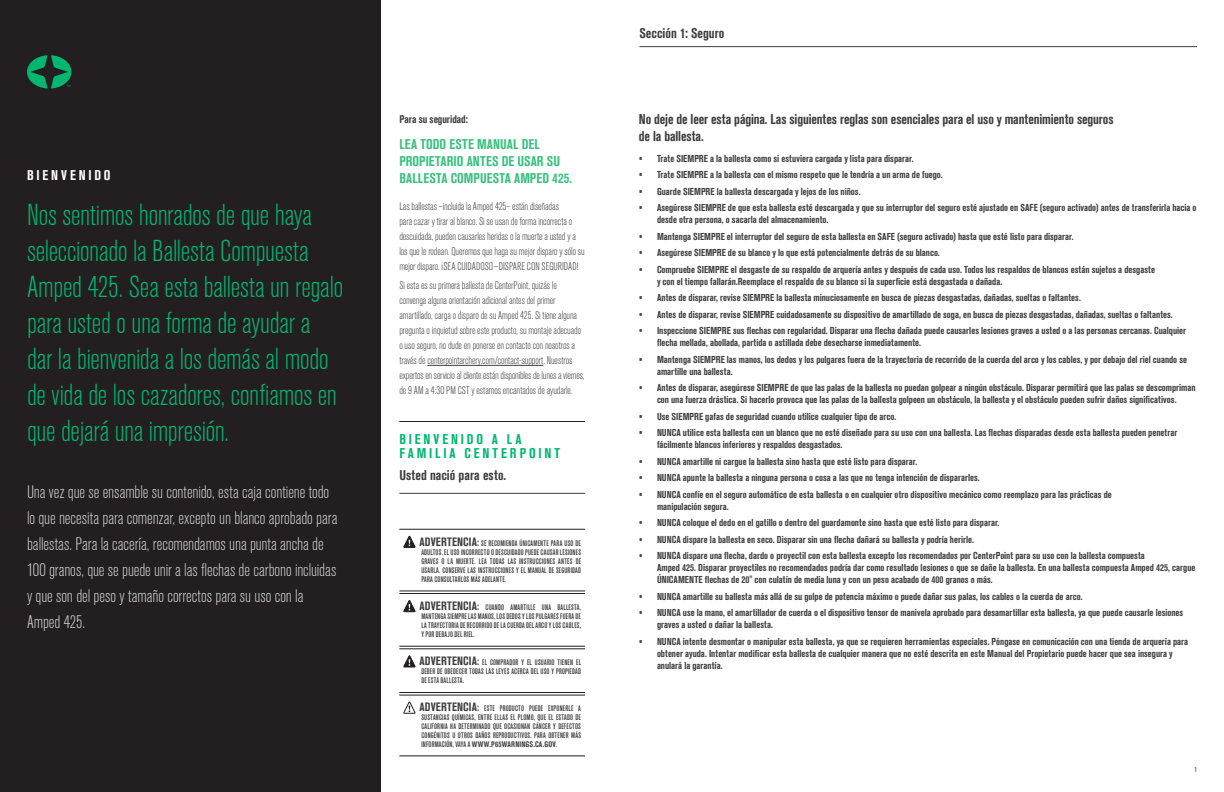
<style>
.page{position:relative;width:1224px;height:792px;background:#fff}
.page>*{position:absolute;margin:0;border:0;box-sizing:border-box;transform-origin:0 0}
.t1{font:300 condensed 30px/36px "Akzidenz Grotesk BE";letter-spacing:-.005em;color:#00b771}
.t2{font:300 condensed 18px/26px "Akzidenz Grotesk BE";letter-spacing:-.005em;color:#d1d2d4}
.t3{font:700 condensed 14px/16.8px "Akzidenz Grotesk BE";letter-spacing:-.01em;color:#3e3e3f}
.t4{font:700 condensed 14px/16.8px "Akzidenz Grotesk BE";letter-spacing:.01em;color:#3abf7e}
.t5{font:700 condensed 14px/14px "Akzidenz Grotesk BE";letter-spacing:.21em;color:#00b771}
.t6{font:700 condensed 14px "Akzidenz Grotesk BE";letter-spacing:.2em;color:#fff}
.t7{font:300 condensed 11px/15px "Akzidenz Grotesk BE";letter-spacing:-.005em;color:#3e3e3f}
.t8{font:700 condensed 11px "Akzidenz Grotesk BE";letter-spacing:-.005em;color:#3e3e3f}
.t9{font:700 condensed 10px/12px "Akzidenz Grotesk BE";color:#3e3e3f}
.t10{font:500 condensed 8px/9px "Akzidenz Grotesk BE";letter-spacing:.025em;color:#3e3e3f;text-align:justify}
.t11{font:condensed 7px "Akzidenz Grotesk BE";color:#3e3e3f}
.s1{font-weight:700;font-size:12px}
.s2{font-size:12px}
.s3{font-weight:700}
</style>
<div class="page">
<div style="left:0;top:0;width:381px;height:792px;background:#231f20"></div>
<hr style="left:639px;top:46px;width:558px;height:1px;background:#3e3e3f">
<svg style="left:27px;top:55px;width:44px;height:33px"></svg>
<hr style="left:427px;top:365px;width:116px;height:1px;background:#3e3e3f">
<hr style="left:399px;top:421px;width:186px;height:1px;background:#231f20">
<hr style="left:399px;top:493px;width:186px;height:1px;background:#3e3e3f">
<hr style="left:399px;top:529px;width:186px;height:1px;background:#231f20">
<hr style="left:399px;top:591px;width:186px;height:1px;background:#231f20">
<svg style="left:403px;top:536px;width:13px;height:12px"></svg>
<hr style="left:399px;top:593px;width:186px;height:1px;background:#231f20">
<hr style="left:399px;top:646px;width:186px;height:1px;background:#231f20">
<svg style="left:403px;top:600px;width:13px;height:12px"></svg>
<hr style="left:399px;top:649px;width:186px;height:1px;background:#231f20">
<hr style="left:399px;top:692px;width:186px;height:1px;background:#231f20">
<svg style="left:403px;top:655px;width:13px;height:12px"></svg>
<hr style="left:399px;top:695px;width:186px;height:1px;background:#231f20">
<hr style="left:399px;top:756px;width:186px;height:1px;background:#231f20">
<svg style="left:403px;top:702px;width:13px;height:12px"></svg>
<h3 class="t6" style="left:27px;top:167px;width:85px">BIENVENIDO</h3>
<p class="t1" style="left:27px;top:197px;width:318px">Nos sentimos honrados de que haya seleccionado la Ballesta Compuesta Amped 425. Sea esta ballesta un regalo para usted o una forma de ayudar a<br>dar la bienvenida a los demás al modo de vida de los cazadores, confiamos en que dejará una impresión.</p>
<p class="t2" style="left:27px;top:479px;width:312px">Una vez que se ensamble su contenido, esta caja contiene todo lo que necesita para comenzar, excepto un blanco aprobado para ballestas. Para la cacería, recomendamos una punta ancha de 100 granos, que se puede unir a las flechas de carbono incluidas y que son del peso y tamaño correctos para su uso con la Amped 425.</p>
<p class="t8" style="left:399px;top:113px;width:70px">Para su seguridad:</p>
<h3 class="t4" style="left:399px;top:136px;width:174px">LEA TODO ESTE MANUAL DEL<br>PROPIETARIO ANTES DE USAR SU<br>BALLESTA COMPUESTA AMPED 425.</h3>
<p class="t7" style="left:399px;top:199px;width:187px">Las ballestas –incluida la Amped 425– están diseñadas<br>para cazar y tirar al blanco. Si se usan de forma incorrecta o descuidada, pueden causarles heridas o la muerte a usted y a los que le rodean. Queremos que haga su mejor disparo y sólo su mejor disparo. ¡SEA CUIDADOSO—DISPARE CON SEGURIDAD!</p>
<p class="t7" style="left:399px;top:278px;width:187px">Si esta es su primera ballesta de CenterPoint, quizás le convenga alguna orientación adicional antes del primer amartillado, carga o disparo de su Amped 425. Si tiene alguna pregunta o inquietud sobre este producto, su montaje adecuado o uso seguro, no dude en ponerse en contacto con nosotros a través de centerpointarchery.com/contact-support. Nuestros expertos en servicio al cliente están disponibles de lunes a viernes, de 9 AM a 4:30 PM CST y estamos encantados de ayudarle.</p>
<h3 class="t5" style="left:399px;top:432px;width:162px">BIENVENIDO A LA<br>FAMILIA CENTERPOINT</h3>
<h3 class="t3" style="left:399px;top:466px;width:108px">Usted nació para esto.</h3>
<p class="t10" style="left:420px;top:539px;width:163px"><span class="s1">ADVERTENCIA</span><span class="s2">:</span> SE RECOMIENDA ÚNICAMENTE PARA USO DE ADULTOS. EL USO INCORRECTO O DESCUIDADO PUEDE CAUSAR LESIONES GRAVES O LA MUERTE. LEA TODAS LAS INSTRUCCIONES ANTES DE USARLA. CONSERVE LAS INSTRUCCIONES Y EL MANUAL DE SEGURIDAD PARA CONSULTARLOS MÁS ADELANTE.</p>
<p class="t10" style="left:420px;top:603px;width:163px"><span class="s1">ADVERTENCIA</span><span class="s2">:</span> CUANDO AMARTILLE UNA BALLESTA, MANTENGA SIEMPRE LAS MANOS, LOS DEDOS Y LOS PULGARES FUERA DE LA TRAYECTORIA DE RECORRIDO DE LA CUERDA DEL ARCO Y LOS CABLES, Y POR DEBAJO DEL RIEL.</p>
<p class="t10" style="left:420px;top:658px;width:163px"><span class="s1">ADVERTENCIA</span><span class="s2">:</span> EL COMPRADOR Y EL USUARIO TIENEN EL DEBER DE OBEDECER TODAS LAS LEYES ACERCA DEL USO Y PROPIEDAD DE ESTA BALLESTA.</p>
<p class="t10" style="left:420px;top:704px;width:163px"><span class="s1">ADVERTENCIA</span><span class="s2">:</span> ESTE PRODUCTO PUEDE EXPONERLE A SUSTANCIAS QUÍMICAS, ENTRE ELLAS EL PLOMO, QUE EL ESTADO DE CALIFORNIA HA DETERMINADO QUE OCASIONAN CÁNCER Y DEFECTOS CONGÉNITOS U OTROS DAÑOS REPRODUCTIVOS. PARA OBTENER MÁS INFORMACIÓN, VAYA A <span class="s3">WWW.P65WARNINGS.CA.GOV</span>.</p>
<h3 class="t3" style="left:639px;top:24px;width:87px">Sección 1: Seguro</h3>
<h3 class="t3" style="left:639px;top:111px;width:476px">No deje de leer esta página. Las siguientes reglas son esenciales para el uso y mantenimiento seguros de la ballesta.</h3>
<p class="t9" style="left:639px;top:152px;width:276px">• Trate SIEMPRE a la ballesta como si estuviera cargada y lista para disparar.</p>
<p class="t9" style="left:639px;top:169px;width:305px">• Trate SIEMPRE a la ballesta con el mismo respeto que le tendría a un arma de fuego.</p>
<p class="t9" style="left:639px;top:185px;width:223px">• Guarde SIEMPRE la ballesta descargada y lejos de los niños.</p>
<p class="t9" style="left:657px;top:202px;width:541px;text-indent:-18px">• Asegúrese SIEMPRE de que esta ballesta esté descargada y que su interruptor del seguro esté ajustado en SAFE (seguro activado) antes de transferirla hacia o desde otra persona, o sacarla del almacenamiento.</p>
<p class="t9" style="left:639px;top:230px;width:436px">• Mantenga SIEMPRE el interruptor del seguro de esta ballesta en SAFE (seguro activado) hasta que esté listo para disparar.</p>
<p class="t9" style="left:639px;top:247px;width:302px">• Asegúrese SIEMPRE de su blanco y lo que está potencialmente detrás de su blanco.</p>
<p class="t9" style="left:657px;top:263px;width:499px;text-indent:-18px">• Compruebe SIEMPRE el desgaste de su respaldo de arquería antes y después de cada uso. Todos los respaldos de blancos están sujetos a desgaste y con el tiempo fallarán.Reemplace el respaldo de su blanco si la superficie está desgastada o dañada.</p>
<p class="t9" style="left:639px;top:292px;width:443px">• Antes de disparar, revise SIEMPRE la ballesta minuciosamente en busca de piezas desgastadas, dañadas, sueltas o faltantes.</p>
<p class="t9" style="left:639px;top:308px;width:535px">• Antes de disparar, revise SIEMPRE cuidadosamente su dispositivo de amartillado de soga, en busca de piezas desgastadas, dañadas, sueltas o faltantes.</p>
<p class="t9" style="left:657px;top:325px;width:531px;text-indent:-18px">• Inspeccione SIEMPRE sus flechas con regularidad. Disparar una flecha dañada puede causarles lesiones graves a usted o a las personas cercanas. Cualquier flecha mellada, abollada, partida o astillada debe desecharse inmediatamente.</p>
<p class="t9" style="left:657px;top:353px;width:532px;text-indent:-18px">• Mantenga SIEMPRE las manos, los dedos y los pulgares fuera de la trayectoria de recorrido de la cuerda del arco y los cables, y por debajo del riel cuando se amartille una ballesta.</p>
<p class="t9" style="left:639px;top:382px;width:558px;text-align:center">• Antes de disparar, asegúrese SIEMPRE de que las palas de la ballesta no puedan golpear a ningún obstáculo. Disparar permitirá que las palas se descompriman con una fuerza drástica. Si hacerlo provoca que las palas de la ballesta golpeen un obstáculo, la ballesta y el obstáculo pueden sufrir daños significativos.</p>
<p class="t9" style="left:639px;top:410px;width:259px">• Use SIEMPRE gafas de seguridad cuando utilice cualquier tipo de arco.</p>
<p class="t9" style="left:657px;top:427px;width:522px;text-indent:-18px">• NUNCA utilice esta ballesta con un blanco que no esté diseñado para su uso con una ballesta. Las flechas disparadas desde esta ballesta pueden penetrar fácilmente blancos inferiores y respaldos desgastados.</p>
<p class="t9" style="left:639px;top:455px;width:280px">• NUNCA amartille ni cargue la ballesta sino hasta que esté listo para disparar.</p>
<p class="t9" style="left:639px;top:472px;width:342px">• NUNCA apunte la ballesta a ninguna persona o cosa a las que no tenga intención de dispararles.</p>
<p class="t9" style="left:657px;top:488px;width:456px;text-indent:-18px">• NUNCA confíe en el seguro automático de esta ballesta o en cualquier otro dispositivo mecánico como reemplazo para las prácticas de manipulación segura.</p>
<p class="t9" style="left:639px;top:517px;width:362px">• NUNCA coloque el dedo en el gatillo o dentro del guardamonte sino hasta que esté listo para disparar.</p>
<p class="t9" style="left:639px;top:533px;width:336px">• NUNCA dispare la ballesta en seco. Disparar sin una flecha dañará su ballesta y podría herirle.</p>
<p class="t9" style="left:657px;top:550px;width:540px;text-indent:-18px">• NUNCA dispare una flecha, dardo o proyectil con esta ballesta excepto los recomendados por CenterPoint para su uso con la ballesta compuesta<br>Amped 425. Disparar proyectiles no recomendados podría dar como resultado lesiones o que se dañe la ballesta. En una ballesta compuesta Amped 425, cargue<br>ÚNICAMENTE flechas de 20" con culatín de media luna y con un peso acabado de 400 granos o más.</p>
<p class="t9" style="left:639px;top:590px;width:445px">• NUNCA amartille su ballesta más allá de su golpe de potencia máximo o puede dañar sus palas, los cables o la cuerda de arco.</p>
<p class="t9" style="left:657px;top:607px;width:528px;text-indent:-18px">• NUNCA use la mano, el amartillador de cuerda o el dispositivo tensor de manivela aprobado para desamartillar esta ballesta, ya que puede causarle lesiones graves a usted o dañar la ballesta.</p>
<p class="t9" style="left:657px;top:635px;width:533px;text-indent:-18px">• NUNCA intente desmontar o manipular esta ballesta, ya que se requieren herramientas especiales. Póngase en comunicación con una tienda de arquería para obtener ayuda. Intentar modificar esta ballesta de cualquier manera que no esté descrita en este Manual del Propietario puede hacer que sea insegura y anulará la garantía.</p>
<p class="t11" style="left:1194px;top:765px;width:4px">1</p>
</div>
